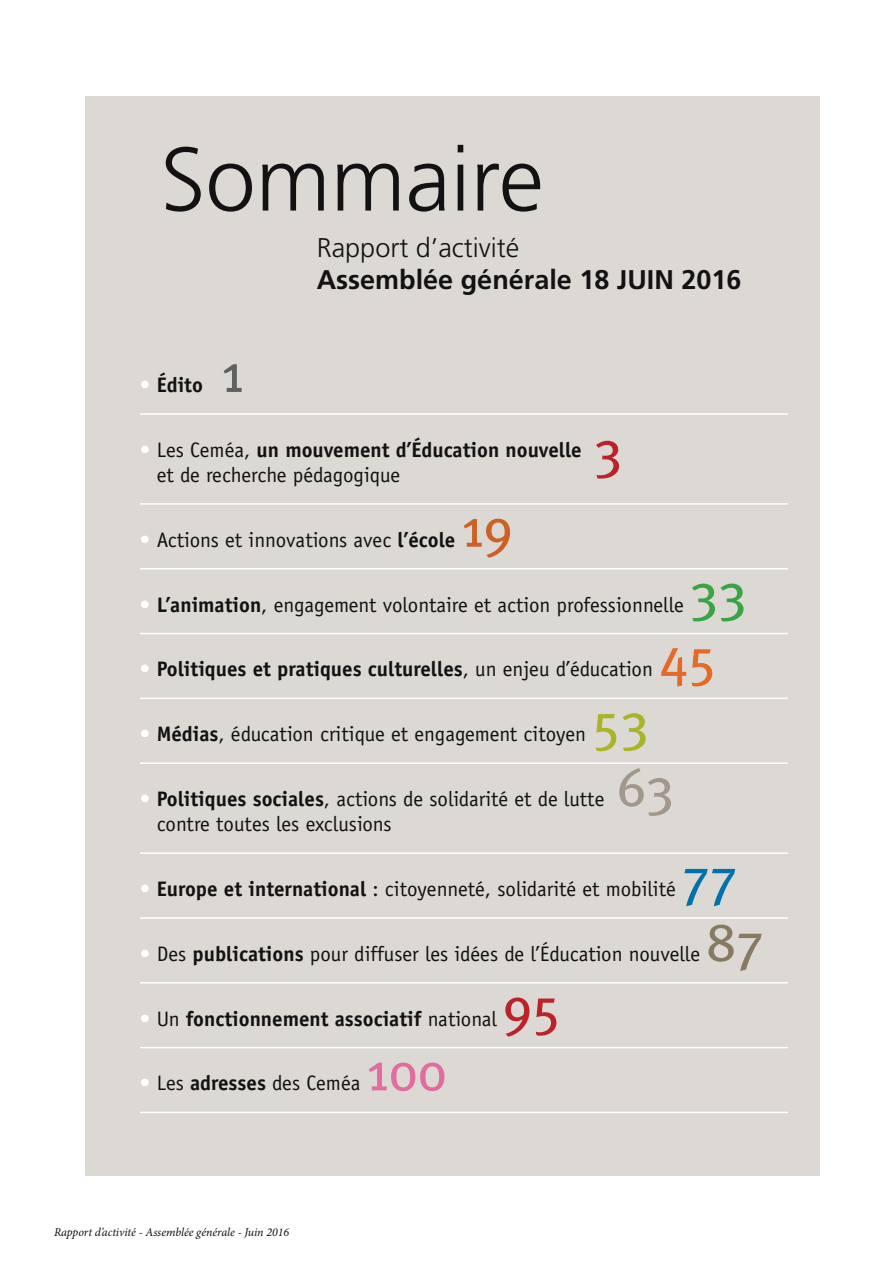
<style>
.page{position:relative;width:893px;height:1263px;background:#fff}
.page>*{position:absolute;margin:0;border:0;box-sizing:border-box;transform-origin:0 0}
.t1{font:300 90px "Frutiger";color:#121212}
.t2{font:54px "Meta Plus";color:#bc2229}
.t3{font:54px "Meta Plus";color:#e26c9f}
.t4{font:54px "Meta Plus";color:#cc6126}
.t5{font:54px "Meta Plus";color:#39a446}
.t6{font:54px "Meta Plus";color:#e36a27}
.t7{font:54px "Meta Plus";color:#a9b427}
.t8{font:54px "Meta Plus";color:#a0988c}
.t9{font:54px "Meta Plus";color:#0071ad}
.t10{font:54px "Meta Plus";color:#867b61}
.t11{font:54px "Meta Plus";color:#5e6160}
.t12{font:700 27px "Frutiger";color:#121212}
.t13{font:300 27px "Frutiger";color:#121212}
.t14{font:21px/25.2px "Officina Sans";color:#121212}
.t15{font:700 21px "Officina Sans";color:#121212}
.t16{font:italic 12px "Minion Pro";letter-spacing:-.005em;color:#121212}
.s1{font-weight:400;color:#fff}
.s2{color:#fff}
.s3{font-weight:700}
.s4{font-weight:400}
</style>
<div class="page">
<div style="left:85px;top:96px;width:735px;height:1079px;background:#dcd9d4"></div>
<hr style="left:140px;top:413px;width:648px;height:2px;background:#fff">
<hr style="left:140px;top:503px;width:648px;height:2px;background:#fff">
<hr style="left:140px;top:568px;width:648px;height:1px;background:#fff">
<hr style="left:140px;top:633px;width:648px;height:1px;background:#fff">
<hr style="left:140px;top:698px;width:648px;height:1px;background:#fff">
<hr style="left:140px;top:762px;width:648px;height:2px;background:#fff">
<hr style="left:140px;top:852px;width:648px;height:2px;background:#fff">
<hr style="left:140px;top:917px;width:648px;height:2px;background:#fff">
<hr style="left:140px;top:982px;width:648px;height:1px;background:#fff">
<hr style="left:140px;top:1047px;width:648px;height:1px;background:#fff">
<hr style="left:140px;top:1112px;width:648px;height:1px;background:#fff">
<h1 class="t1" style="left:161px;top:129px;width:385px">Sommaire</h1>
<p class="t15" style="left:140px;top:372px;width:64px"><span class="s1">•</span> édito</p>
<h2 class="t11" style="left:222px;top:342px;width:24px">1</h2>
<p class="t13" style="left:317px;top:232px;width:204px">Rapport d’activité</p>
<p class="t12" style="left:317px;top:264px;width:426px">Assemblée générale 18 JUIN 2016</p>
<p class="t14" style="left:157px;top:437px;width:427px;text-indent:-17px"><span class="s2">•</span> Les Ceméa, <span class="s3">un mouvement d’éducation nouvelle </span>et de recherche pédagogique</p>
<h2 class="t2" style="left:594px;top:419px;width:30px">3</h2>
<h2 class="t4" style="left:462px;top:497px;width:53px">19</h2>
<p class="t14" style="left:140px;top:592px;width:545px"><span class="s2">•</span> <span class="s3">L’animation</span>, engagement volontaire et action professionnelle</p>
<p class="t14" style="left:140px;top:527px;width:317px"><span class="s2">•</span> Actions et innovations avec <span class="s3">l’école</span></p>
<h2 class="t5" style="left:690px;top:561px;width:59px">33</h2>
<p class="t15" style="left:140px;top:656px;width:515px"><span class="s1">•</span> Politiques et pratiques culturelles<span class="s4">, un enjeu d’éducation</span></p>
<h2 class="t6" style="left:659px;top:626px;width:59px">45</h2>
<h2 class="t7" style="left:592px;top:691px;width:58px">53</h2>
<p class="t14" style="left:140px;top:786px;width:466px"><span class="s2">•</span> <span class="s3">Politiques sociales</span>, actions de solidarité et de lutte</p>
<p class="t14" style="left:140px;top:721px;width:448px"><span class="s2">•</span> <span class="s3">Médias</span>, éducation critique et engagement citoyen</p>
<h2 class="t8" style="left:617px;top:756px;width:59px">63</h2>
<p class="t14" style="left:157px;top:811px;width:236px">contre toutes les exclusions</p>
<p class="t14" style="left:140px;top:876px;width:537px"><span class="s2">•</span> <span class="s3">Europe et international</span> : citoyenneté, solidarité et mobilité</p>
<h2 class="t9" style="left:682px;top:846px;width:57px">77</h2>
<p class="t14" style="left:140px;top:941px;width:562px"><span class="s2">•</span> Des <span class="s3">publications</span> pour diffuser les idées de l’Éducation nouvelle</p>
<h2 class="t10" style="left:706px;top:911px;width:59px">87</h2>
<p class="t15" style="left:140px;top:1005px;width:359px"><span class="s1">•</span> <span class="s4">Un</span> fonctionnement associatif <span class="s4">national</span></p>
<h2 class="t2" style="left:503px;top:975px;width:59px">95</h2>
<p class="t14" style="left:140px;top:1071px;width:222px"><span class="s2">•</span> Les <span class="s3">adresses</span> des Ceméa</p>
<h2 class="t3" style="left:367px;top:1040px;width:82px">100</h2>
<p class="t16" style="left:54px;top:1223px;width:237px">Rapport d’activité - Assemblée générale - Juin 2016</p>
</div>
